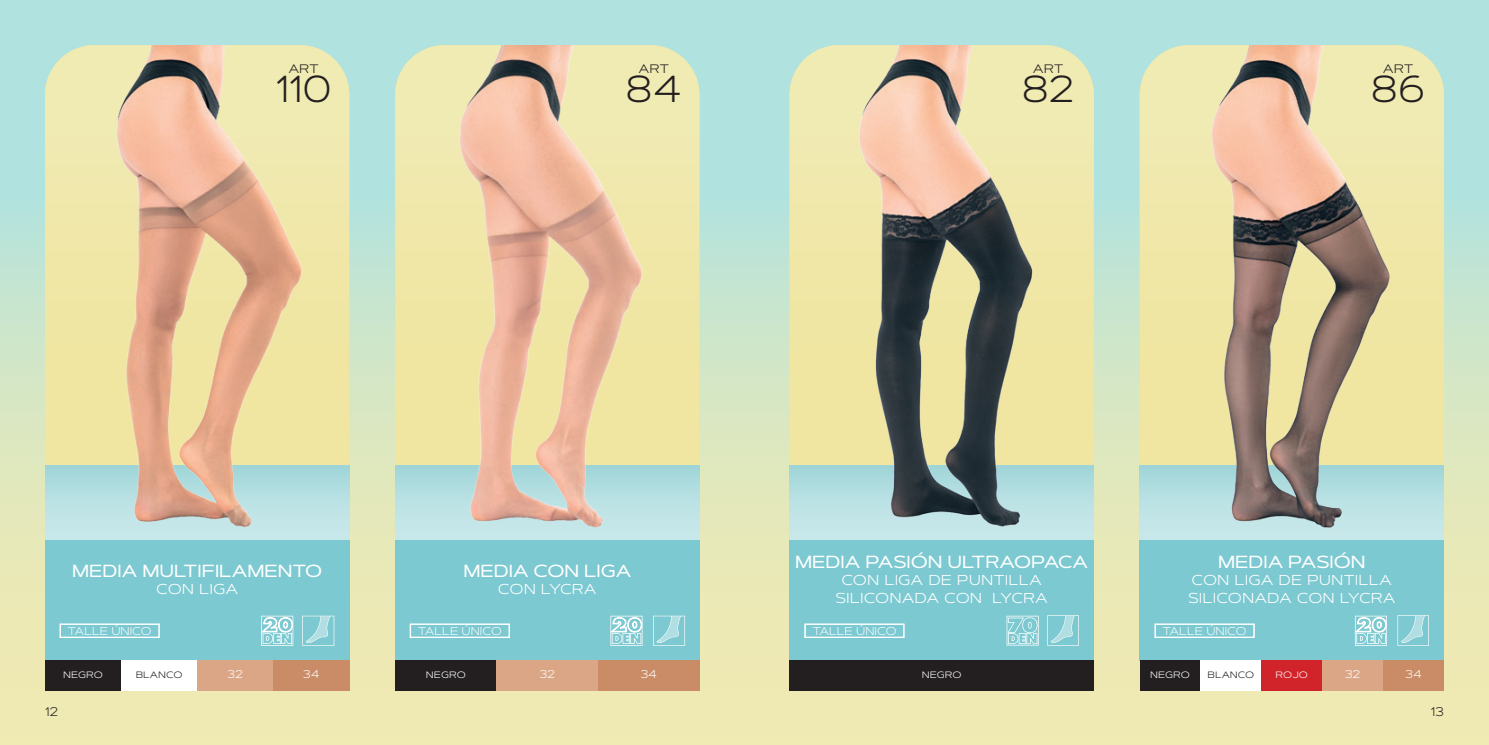
<style>
.page{position:relative;width:1489px;height:745px;background:#fff}
.page>*{position:absolute;margin:0;border:0;box-sizing:border-box;transform-origin:0 0}
.t1{font:300 37.5px "Artegra Sans Extended SC";color:#231f20}
.t2{font:300 17.5px/17.5px "Artegra Sans Extended SC";color:#fff;text-align:center}
.t3{font:500 17.5px "Artegra Sans Extended SC";color:#fff}
.t4{font:300 15px "Artegra Sans Extended SC";letter-spacing:-.005em;color:#231f20}
.t5{font:300 12.5px "Artegra Sans Extended SC";color:#231f20}
.t6{font:300 11.25px "Artegra Sans Extended SC";color:#fff}
.t7{font:300 11.25px "Artegra Sans Extended SC";color:#231f20}
</style>
<div class="page">
<div style="left:0;top:0;width:1488px;height:744px;background:linear-gradient(to bottom,#a7e2e7,#f8e9ab)"></div>
<div style="left:395px;top:540px;width:304px;height:120px;background:#7dc9d1"></div>
<div style="left:45px;top:540px;width:304px;height:120px;background:#7dc9d1"></div>
<div style="left:45px;top:465px;width:304px;height:75px;background:linear-gradient(to bottom,#a3d7da,#ceeaec)"></div>
<svg style="left:45px;top:45px;width:15px;height:420px;background:#ece7ab"></svg>
<div style="left:1139px;top:540px;width:304px;height:120px;background:#7dc9d1"></div>
<div style="left:1139px;top:465px;width:304px;height:75px;background:linear-gradient(to bottom,#a3d7da,#ceeaec)"></div>
<svg style="left:1139px;top:45px;width:304px;height:420px;background:#ece7ab"></svg>
<div style="left:789px;top:540px;width:304px;height:120px;background:#7dc9d1"></div>
<div style="left:60px;top:623px;width:99px;height:14px;border:1px solid #fff"></div>
<svg style="left:261px;top:615px;width:32px;height:30px"></svg>
<div style="left:45px;top:660px;width:76px;height:30px;background:#231f20"></div>
<div style="left:121px;top:660px;width:76px;height:30px;background:#fff"></div>
<div style="left:197px;top:660px;width:76px;height:30px;background:#dba686"></div>
<div style="left:273px;top:660px;width:76px;height:30px;background:#c98c66"></div>
<img style="left:60px;top:45px;width:289px;height:495px">
<div style="left:410px;top:623px;width:99px;height:14px;border:1px solid #fff"></div>
<div style="left:395px;top:660px;width:101px;height:30px;background:#231f20"></div>
<div style="left:496px;top:660px;width:102px;height:30px;background:#dba686"></div>
<div style="left:598px;top:660px;width:101px;height:30px;background:#c98c66"></div>
<svg style="left:610px;top:615px;width:32px;height:30px"></svg>
<img style="left:396px;top:45px;width:303px;height:495px">
<div style="left:789px;top:660px;width:304px;height:30px;background:#231f20"></div>
<svg style="left:1047px;top:615px;width:31px;height:30px"></svg>
<svg style="left:1006px;top:615px;width:32px;height:30px"></svg>
<img style="left:793px;top:45px;width:300px;height:495px">
<div style="left:1139px;top:660px;width:61px;height:30px;background:#231f20"></div>
<div style="left:1200px;top:660px;width:61px;height:30px;background:#fff"></div>
<div style="left:1322px;top:660px;width:60px;height:30px;background:#dba686"></div>
<div style="left:1382px;top:660px;width:61px;height:30px;background:#c98c66"></div>
<div style="left:1261px;top:660px;width:61px;height:30px;background:#d1232a"></div>
<img style="left:1165px;top:45px;width:259px;height:495px">
<div style="left:804px;top:623px;width:100px;height:14px;border:1px solid #fff"></div>
<div style="left:1154px;top:623px;width:100px;height:14px;border:1px solid #fff"></div>
<svg style="left:1397px;top:615px;width:31px;height:30px"></svg>
<svg style="left:1354px;top:615px;width:32px;height:30px"></svg>
<svg style="left:302px;top:615px;width:32px;height:30px"></svg>
<svg style="left:653px;top:615px;width:32px;height:30px"></svg>
<p class="t4" style="left:288px;top:57px;width:32px">art</p>
<h1 class="t1" style="left:276px;top:64px;width:57px">110</h1>
<p class="t4" style="left:638px;top:57px;width:32px">art</p>
<h1 class="t1" style="left:625px;top:64px;width:58px">84</h1>
<p class="t4" style="left:1032px;top:57px;width:32px">art</p>
<h1 class="t1" style="left:1021px;top:64px;width:54px">82</h1>
<p class="t4" style="left:1382px;top:57px;width:32px">art</p>
<h1 class="t1" style="left:1370px;top:64px;width:56px">86</h1>
<p class="t3" style="left:72px;top:558px;width:252px">MEDIA MULTIFILAMENTO</p>
<p class="t2" style="left:156px;top:579px;width:83px">con liga</p>
<p class="t3" style="left:463px;top:558px;width:169px">MEDIA CON LIGA</p>
<p class="t2" style="left:498px;top:579px;width:100px">con lycra</p>
<p class="t3" style="left:795px;top:549px;width:294px">MEDIA PASIÓN ULTRAOPACA</p>
<p class="t2" style="left:835px;top:570px;width:214px">con liga de puntilla siliconada con lycra</p>
<p class="t3" style="left:1217px;top:549px;width:149px">MEDIA PASIÓN</p>
<p class="t2" style="left:1187px;top:570px;width:209px;text-align:left">con liga de puntilla siliconada con lycra</p>
<p class="t6" style="left:68px;top:623px;width:86px">TALLE ÚNICO</p>
<p class="t6" style="left:63px;top:666px;width:41px">negro</p>
<p class="t7" style="left:136px;top:666px;width:48px">blanco</p>
<p class="t6" style="left:227px;top:666px;width:17px">32</p>
<p class="t6" style="left:303px;top:666px;width:18px">34</p>
<p class="t6" style="left:418px;top:623px;width:86px">TALLE ÚNICO</p>
<p class="t6" style="left:426px;top:666px;width:41px">negro</p>
<p class="t6" style="left:539px;top:666px;width:17px">32</p>
<p class="t6" style="left:640px;top:666px;width:18px">34</p>
<p class="t6" style="left:812px;top:623px;width:86px">TALLE ÚNICO</p>
<p class="t6" style="left:1162px;top:623px;width:86px">TALLE ÚNICO</p>
<p class="t6" style="left:921px;top:666px;width:41px">negro</p>
<p class="t6" style="left:1150px;top:666px;width:41px">negro</p>
<p class="t7" style="left:1207px;top:666px;width:48px">blanco</p>
<p class="t6" style="left:1275px;top:666px;width:34px">rojo</p>
<p class="t6" style="left:1344px;top:666px;width:17px">32</p>
<p class="t6" style="left:1404px;top:666px;width:18px">34</p>
<p class="t5" style="left:45px;top:702px;width:15px">12</p>
<p class="t5" style="left:1430px;top:702px;width:15px">13</p>
</div>
